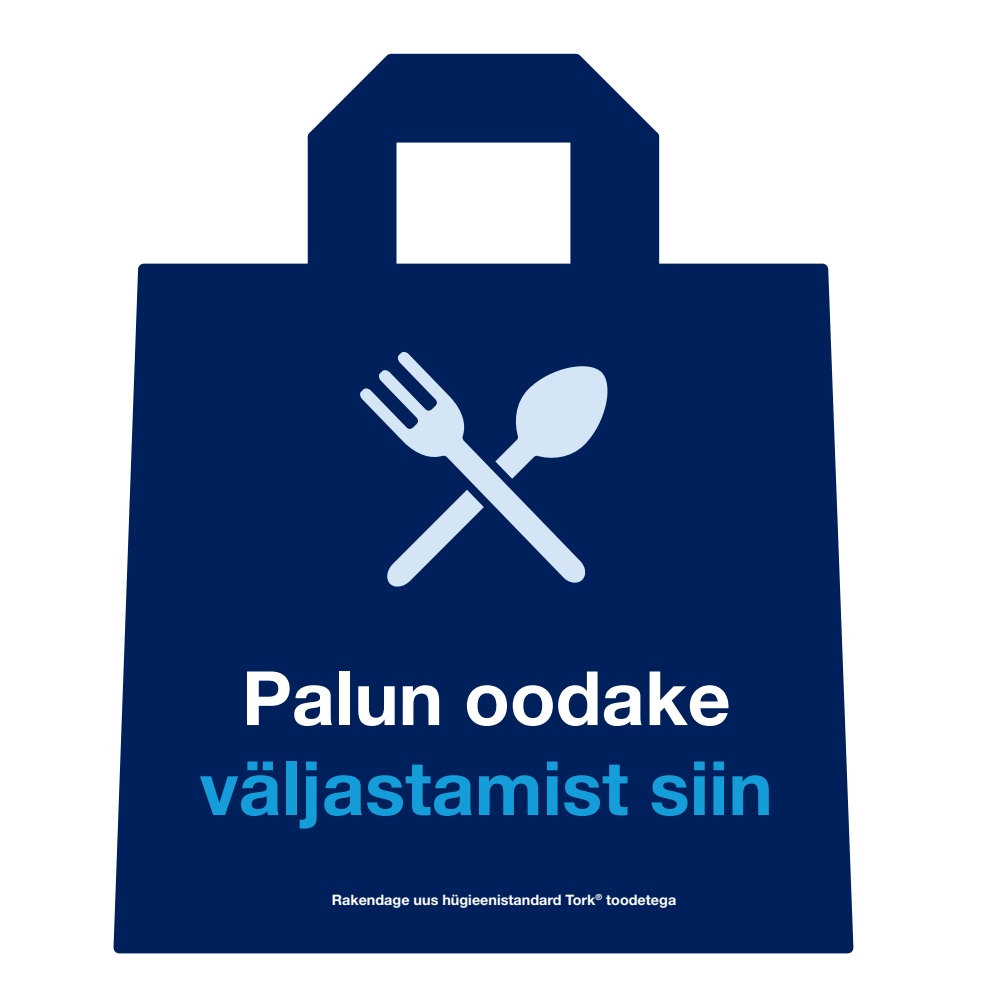
<style>
.page{position:relative;width:990px;height:990px;background:#fff}
.page>*{position:absolute;margin:0;border:0;box-sizing:border-box;transform-origin:0 0}
.t1{font:700 75px "Helvetica Neue";color:#149dd9}
.t2{font:700 75px "Helvetica Neue";color:#fff}
.t3{font:700 14.38px "Helvetica Neue LT Std";color:#fff}
</style>
<div class="page">
<div style="left:308px;top:131px;width:89px;height:157px;background:#00205b"></div>
<div style="left:570px;top:131px;width:89px;height:157px;background:#00205b"></div>
<svg style="left:307px;top:53px;width:353px;height:100px"></svg>
<div style="left:113px;top:258px;width:741px;height:696px;background:#00205b"></div>
<div style="left:602px;top:354px;width:27px;height:247px;background:#00205b"></div>
<svg style="left:344px;top:335px;width:258px;height:266px;background:#395685"></svg>
<h1 class="t2" style="left:242px;top:652px;width:490px">Palun oodake</h1>
<h1 class="t1" style="left:200px;top:742px;width:575px">väljastamist siin</h1>
<p class="t3" style="left:332px;top:891px;width:346px">Rakendage uus hügieenistandard Tork<sup>®</sup> toodetega</p>
</div>
